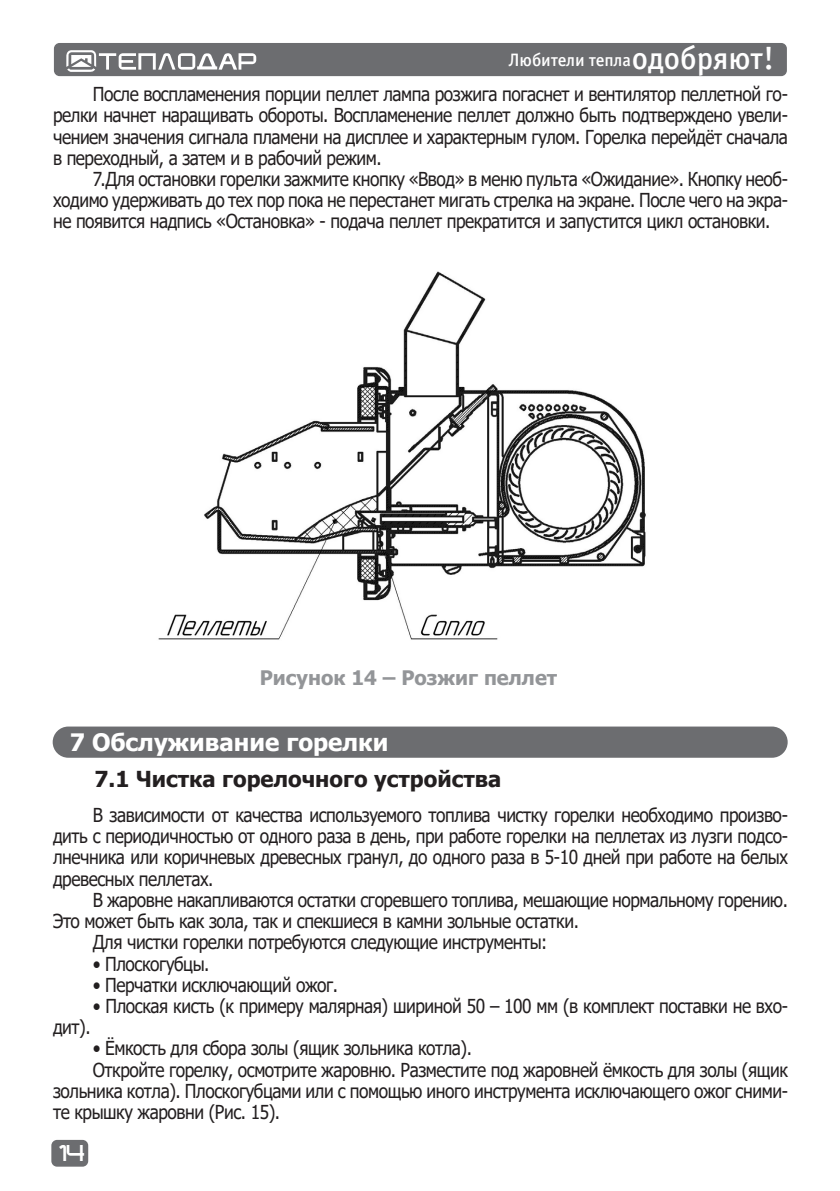
<style>
.page{position:relative;width:840px;height:1191px;background:#fff}
.page>*{position:absolute;margin:0;border:0;box-sizing:border-box;transform-origin:0 0}
.t1{font:700 24px "Tahoma";color:#fff}
.t2{font:700 22px "Tahoma";color:#231f20}
.t3{font:700 20px "Tahoma";color:#939598}
.t4{font:19.2px/21.2px "Tahoma";letter-spacing:-.025em;color:#231f20;text-align:justify;scale:.9 1}
.t5{font:18px "Officina Sans Medium C";letter-spacing:-.005em;color:#fff}
.t6{font:16px "teplodar";color:#fff}
.s1{font-size:32px}
</style>
<div class="page">
<div style="left:51px;top:1139px;width:37px;height:27px;background:#6c6d70;border-radius:6px"></div>
<div style="left:54px;top:43px;width:732px;height:33px;background:#6c6d70;border-radius:6px"></div>
<svg style="left:66px;top:50px;width:190px;height:22px"></svg>
<div style="left:53px;top:726px;width:734px;height:31px;background:#6c6d70;border-radius:16px"></div>
<img style="left:158px;top:271px;width:488px;height:369px">
<p class="t5" style="left:508px;top:50px;width:267px">Любители тепла<span class="s1">одобряют!</span></p>
<p class="t4" style="left:53px;top:85px;width:817px;text-indent:40px">После воспламенения порции пеллет лампа розжига погаснет и вентилятор пеллетной го&shy;релки начнет наращивать обороты. Воспламенение пеллет должно быть подтверждено увели&shy;чением значения сигнала пламени на дисплее и характерным гулом. Горелка перейдёт сначала в переходный, а затем и в рабочий режим.</p>
<p class="t4" style="left:53px;top:169px;width:817px;text-indent:40px">7.Для остановки горелки зажмите кнопку «Ввод» в меню пульта «Ожидание». Кнопку необ&shy;ходимо удерживать до тех пор пока не перестанет мигать стрелка на экране. После чего на экра&shy;не появится надпись «Остановка» - подача пеллет прекратится и запустится цикл остановки.</p>
<p class="t3" style="left:259px;top:663px;width:299px">Рисунок 14 – Розжиг пеллет</p>
<p class="t1" style="left:70px;top:725px;width:320px">7 Обслуживание горелки</p>
<p class="t2" style="left:94px;top:764px;width:408px">7.1 Чистка горелочного устройства</p>
<p class="t4" style="left:53px;top:805px;width:817px;text-indent:40px">В зависимости от качества используемого топлива чистку горелки необходимо произво&shy;дить с периодичностью от одного раза в день, при работе горелки на пеллетах из лузги подсо&shy;лнечника или коричневых древесных гранул, до одного раза в 5-10 дней при работе на белых древесных пеллетах.</p>
<p class="t4" style="left:53px;top:890px;width:817px;text-indent:40px">В жаровне накапливаются остатки сгоревшего топлива, мешающие нормальному горению.<br>Это может быть как зола, так и спекшиеся в камни зольные остатки.</p>
<p class="t4" style="left:93px;top:932px;width:506px">Для чистки горелки потребуются следующие инструменты:</p>
<p class="t4" style="left:93px;top:954px;width:131px">• Плоскогубцы.</p>
<p class="t4" style="left:93px;top:975px;width:274px">• Перчатки исключающий ожог.</p>
<p class="t4" style="left:93px;top:996px;width:773px">• Плоская кисть (к примеру малярная) шириной 50 – 100 мм (в комплект поставки не вхо-</p>
<p class="t4" style="left:53px;top:1017px;width:43px">дит).</p>
<p class="t4" style="left:93px;top:1038px;width:422px">• Ёмкость для сбора золы (ящик зольника котла).</p>
<p class="t4" style="left:53px;top:1060px;width:817px;text-indent:40px">Откройте горелку, осмотрите жаровню. Разместите под жаровней ёмкость для золы (ящик зольника котла). Плоскогубцами или с помощью иного инструмента исключающего ожог сними&shy;те крышку жаровни (Рис. 15).</p>
<p class="t6" style="left:56px;top:1145px;width:31px">14</p>
</div>
